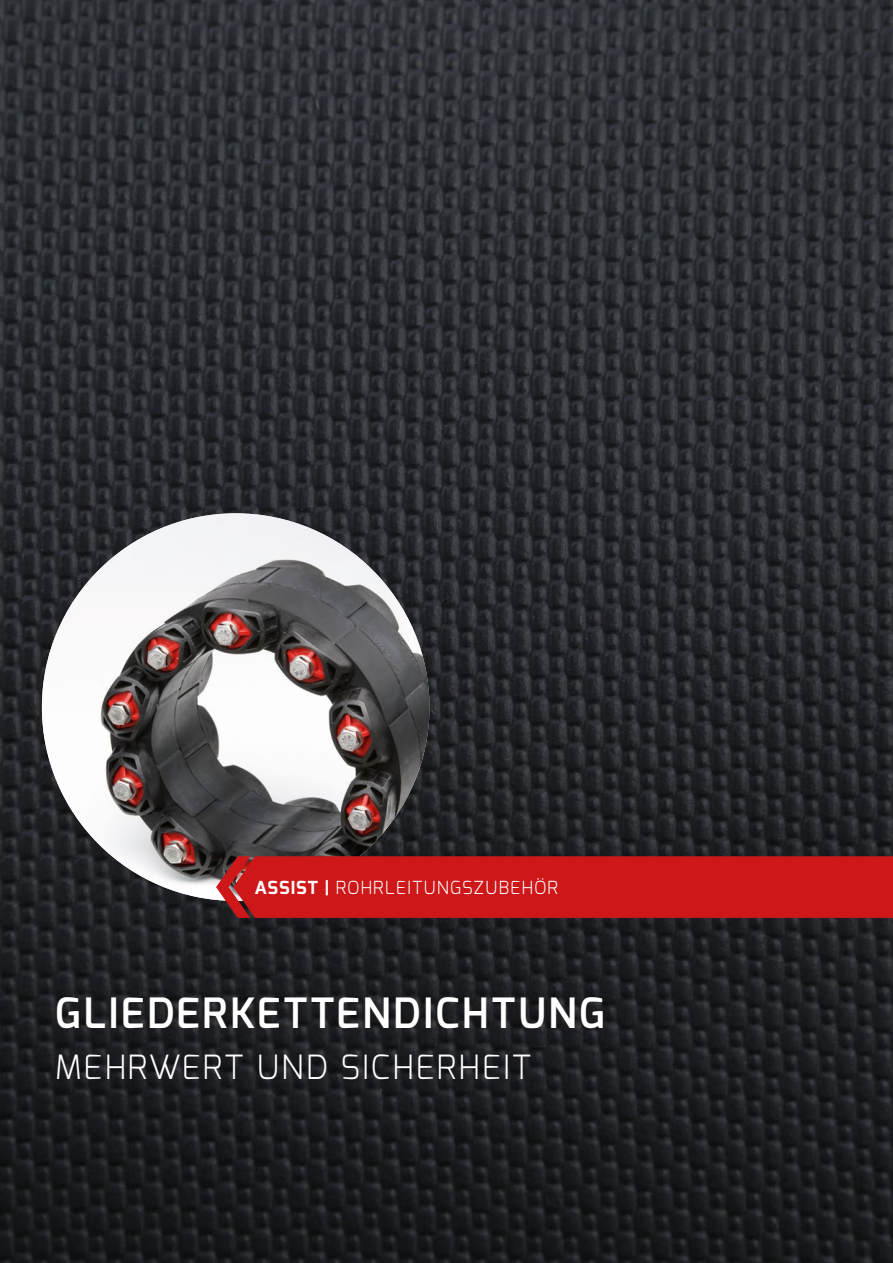
<style>
.page{position:relative;width:893px;height:1263px;background:#fff}
.page>*{position:absolute;margin:0;border:0;box-sizing:border-box;transform-origin:0 0}
.t1{font:600 41.7px "Exo";letter-spacing:.06em;color:#fff}
.t2{font:300 33.3px "Exo";letter-spacing:.06em;color:#fff}
.t3{font:300 18px "Exo";letter-spacing:.06em;color:#fff}
.s1{font-weight:700}
</style>
<div class="page">
<img style="left:0;top:0;width:893px;height:1263px">
<img style="left:42px;top:513px;width:387px;height:388px;border-radius:194px">
<div style="left:216px;top:856px;width:677px;height:62px;background:#cd1719"></div>
<p class="t3" style="left:254px;top:876px;width:305px"><span class="s1">ASSIST |</span> ROHRLEITUNGSZUBEHÖR</p>
<h1 class="t1" style="left:55px;top:987px;width:551px">GLIEDERKETTENDICHTUNG</h1>
<h2 class="t2" style="left:55px;top:1045px;width:478px">MEHRWERT UND SICHERHEIT</h2>
</div>
